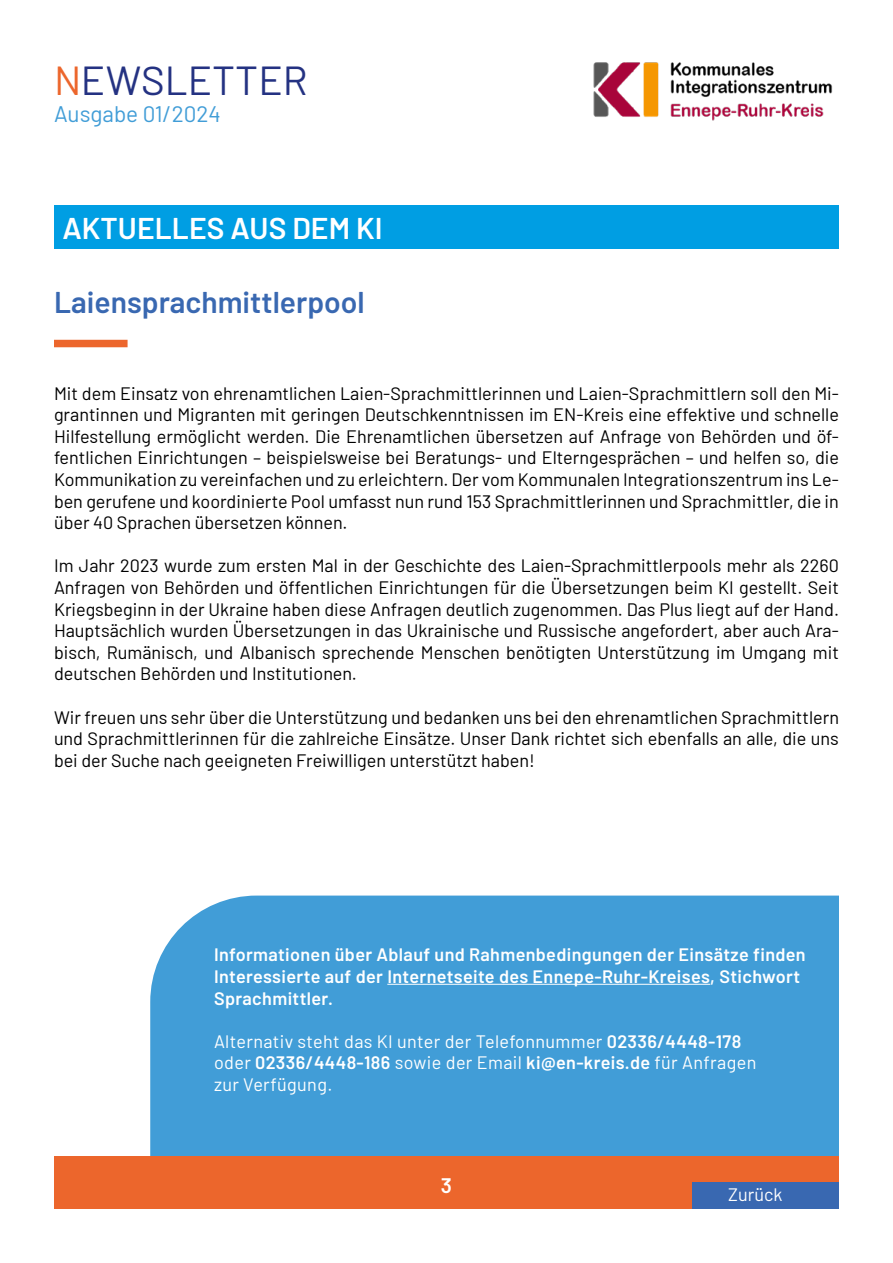
<style>
.page{position:relative;width:893px;height:1263px;background:#fff}
.page>*{position:absolute;margin:0;border:0;box-sizing:border-box;transform-origin:0 0}
.t1{font:40.5px "Barlow";color:#243282}
.t2{font:600 30px "Barlow";color:#3968b1}
.t3{font:600 30px "Barlow";color:#fff}
.t4{font:22.5px "Barlow";color:#419dd7}
.t5{font:600 21px "Barlow";color:#fff}
.t6{font:18px/21.6px "Barlow";color:#000;text-align:justify}
.t7{font:600 18px/21.6px "Barlow";letter-spacing:.02em;color:#fff}
.t8{font:18px/21.6px "Barlow";letter-spacing:.02em;color:#fff}
.s1{color:#ec662c}
.s2{font-weight:600}
</style>
<div class="page">
<div style="left:150px;top:895px;width:689px;height:262px;background:#419dd7"></div>
<img style="left:593px;top:62px;width:240px;height:59px">
<div style="left:54px;top:1157px;width:785px;height:52px;background:#ec662c"></div>
<div style="left:54px;top:205px;width:785px;height:43px;background:#009ee3"></div>
<div style="left:54px;top:340px;width:74px;height:7px;background:#ec662c"></div>
<hr style="left:387px;top:984px;width:323px;height:1px;background:#fff">
<div style="left:692px;top:1183px;width:147px;height:26px;background:#3968b1"></div>
<h1 class="t1" style="left:54px;top:51px;width:255px"><span class="s1">N</span>EWSLETTER</h1>
<p class="t4" style="left:54px;top:97px;width:168px">Ausgabe 01/2024</p>
<h2 class="t3" style="left:63px;top:207px;width:322px">AKTUELLES AUS DEM KI</h2>
<h2 class="t2" style="left:54px;top:280px;width:312px">Laiensprachmittlerpool</h2>
<p class="t6" style="left:54px;top:381px;width:786px">Mit dem Einsatz von ehrenamtlichen Laien-Sprachmittlerinnen und Laien-Sprachmittlern soll den Mi&shy;grantinnen und Migranten mit geringen Deutschkenntnissen im EN-Kreis eine effektive und schnelle Hilfestellung ermöglicht werden. Die Ehrenamtlichen übersetzen auf Anfrage von Behörden und öf&shy;fentlichen Einrichtungen – beispielsweise bei Beratungs- und Elterngesprächen – und helfen so, die Kommunikation zu vereinfachen und zu erleichtern. Der vom Kommunalen Integrationszentrum ins Le&shy;ben gerufene und koordinierte Pool umfasst nun rund 153 Sprachmittlerinnen und Sprachmittler, die in über 40 Sprachen übersetzen können.</p>
<p class="t6" style="left:54px;top:554px;width:786px">Im Jahr 2023 wurde zum ersten Mal in der Geschichte des Laien-Sprachmittlerpools mehr als 2260<br>Anfragen von Behörden und öffentlichen Einrichtungen für die Übersetzungen beim KI gestellt. Seit Kriegsbeginn in der Ukraine haben diese Anfragen deutlich zugenommen. Das Plus liegt auf der Hand.<br>Hauptsächlich wurden Übersetzungen in das Ukrainische und Russische angefordert, aber auch Ara&shy;bisch, Rumänisch, und Albanisch sprechende Menschen benötigten Unterstützung im Umgang mit deutschen Behörden und Institutionen.</p>
<p class="t6" style="left:54px;top:705px;width:786px">Wir freuen uns sehr über die Unterstützung und bedanken uns bei den ehrenamtlichen Sprachmittlern und Sprachmittlerinnen für die zahlreiche Einsätze. Unser Dank richtet sich ebenfalls an alle, die uns bei der Suche nach geeigneten Freiwilligen unterstützt haben!</p>
<p class="t7" style="left:214px;top:942px;width:593px">Informationen über Ablauf und Rahmenbedingungen der Einsätze finden<br>Interessierte auf der Internetseite des Ennepe-Ruhr-Kreises, Stichwort<br>Sprachmittler.</p>
<p class="t8" style="left:214px;top:1029px;width:544px">Alternativ steht das KI unter der Telefonnummer <span class="s2">02336/4448-178 </span>oder <span class="s2">02336/4448-186</span> sowie der Email <span class="s2">ki@en-kreis.de</span> für Anfragen zur Verfügung.</p>
<p class="t5" style="left:441px;top:1170px;width:13px">3</p>
<p class="t8" style="left:728px;top:1182px;width:56px">Zurück</p>
</div>
